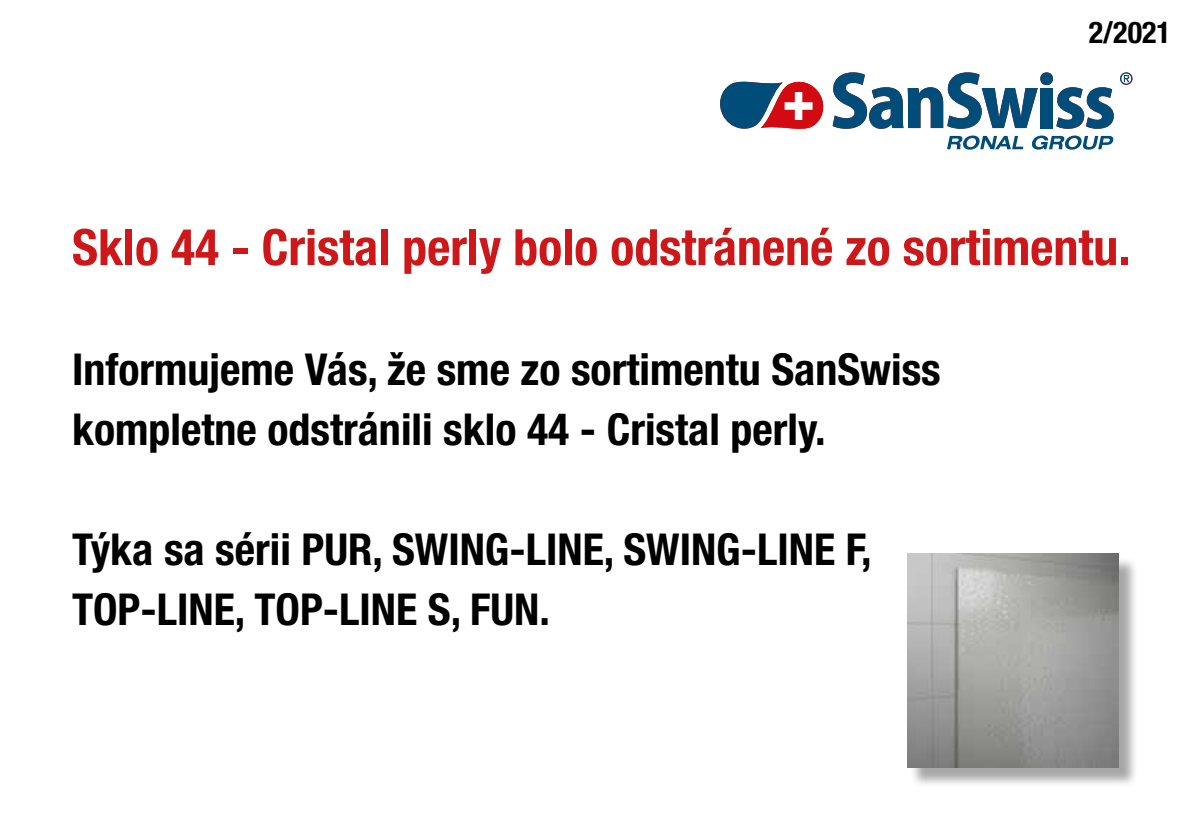
<style>
.page{position:relative;width:1191px;height:840px;background:#fff}
.page>*{position:absolute;margin:0;border:0;box-sizing:border-box;transform-origin:0 0}
.t1{font:700 condensed 50px "Helvetica Neue LT Pro";color:#cd1719}
.t2{font:700 condensed 44px/60px "Helvetica Neue LT Pro";color:#000}
.t3{font:700 condensed 30px "Helvetica Neue LT Pro";color:#000}
</style>
<div class="page">
<svg style="left:1056px;top:87px;width:57px;height:42px"></svg>
<div style="left:1040px;top:88px;width:12px;height:40px;background:#004d7a"></div>
<div style="left:1040px;top:72px;width:13px;height:13px;background:#004d7a;border-radius:50%"></div>
<svg style="left:832px;top:72px;width:205px;height:57px"></svg>
<svg style="left:1120px;top:72px;width:12px;height:13px"></svg>
<svg style="left:720px;top:81px;width:104px;height:48px"></svg>
<svg style="left:947px;top:135px;width:76px;height:14px"></svg>
<svg style="left:1031px;top:135px;width:82px;height:14px"></svg>
<div style="left:909px;top:556px;width:229px;height:231px;background:#000;opacity:.35"></div>
<img style="left:907px;top:553px;width:212px;height:214px">
<p class="t3" style="left:1089px;top:14px;width:83px">2/2021</p>
<p class="t1" style="left:72px;top:217px;width:1059px">Sklo 44 - Cristal perly bolo odstránené zo sortimentu.</p>
<p class="t2" style="left:72px;top:339px;width:870px">Informujeme Vás, že sme zo sortimentu SanSwiss kompletne odstránili sklo 44 - Cristal perly.</p>
<p class="t2" style="left:72px;top:519px;width:801px">Týka sa sérii PUR, SWING-LINE, SWING-LINE F,<br>TOP-LINE, TOP-LINE S, FUN.</p>
</div>
